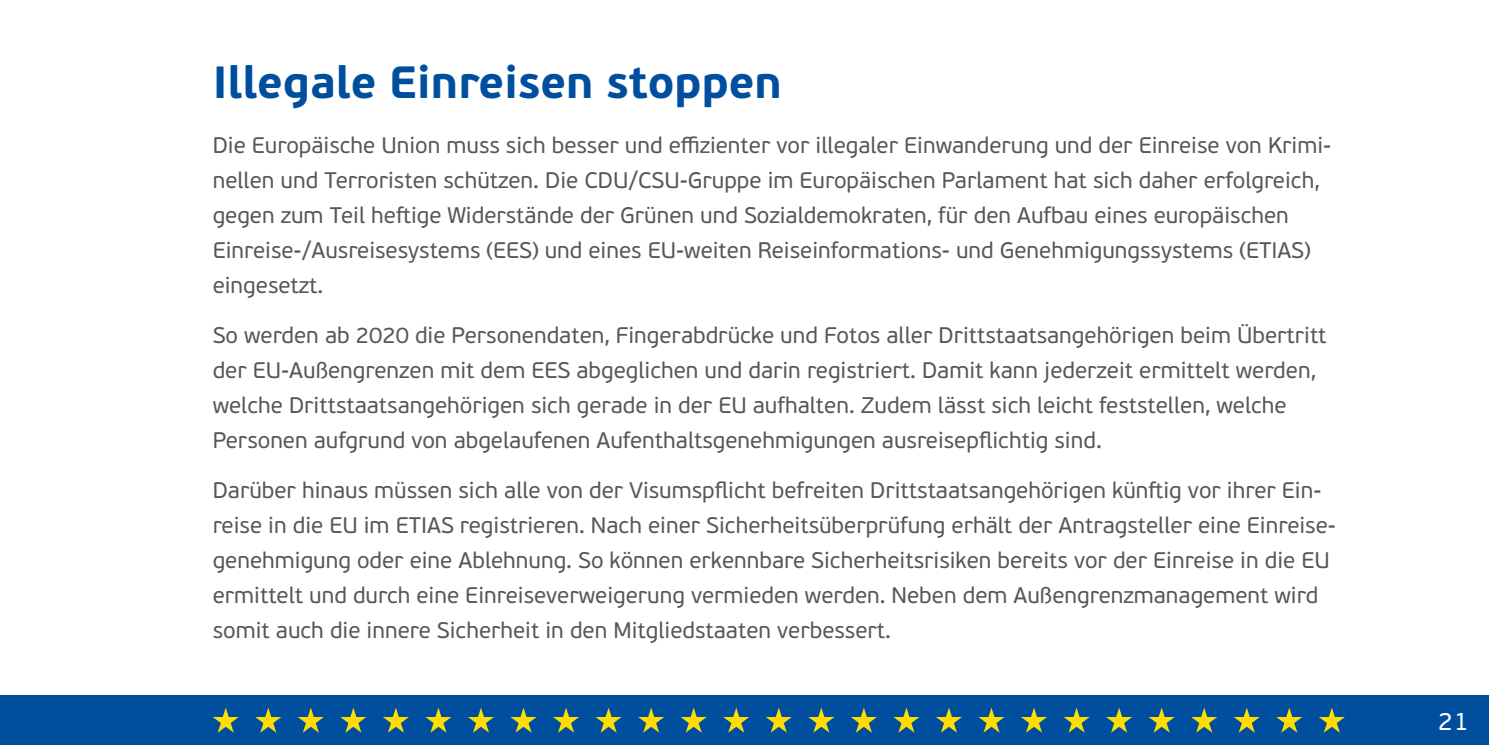
<style>
.page{position:relative;width:1489px;height:745px;background:#fff}
.page>*{position:absolute;margin:0;border:0;box-sizing:border-box;transform-origin:0 0}
.t1{font:700 45px "PF Beau Sans Pro";color:#004f9f}
.t2{font:25px "PF Beau Sans Pro";color:#fff}
.t3{font:22.5px/35px "PF Beau Sans Pro";color:#575756}
</style>
<div class="page">
<div style="left:0;top:694px;width:1488px;height:50px;background:#004f9f"></div>
<svg style="left:213px;top:707px;width:26px;height:25px"></svg>
<svg style="left:255px;top:707px;width:26px;height:25px"></svg>
<svg style="left:298px;top:707px;width:26px;height:25px"></svg>
<svg style="left:340px;top:707px;width:26px;height:25px"></svg>
<svg style="left:383px;top:707px;width:26px;height:25px"></svg>
<svg style="left:425px;top:707px;width:26px;height:25px"></svg>
<svg style="left:468px;top:708px;width:26px;height:24px"></svg>
<svg style="left:510px;top:707px;width:26px;height:25px"></svg>
<svg style="left:553px;top:707px;width:26px;height:25px"></svg>
<svg style="left:595px;top:707px;width:26px;height:25px"></svg>
<svg style="left:638px;top:707px;width:26px;height:25px"></svg>
<svg style="left:681px;top:707px;width:25px;height:25px"></svg>
<svg style="left:723px;top:707px;width:26px;height:25px"></svg>
<svg style="left:766px;top:707px;width:25px;height:25px"></svg>
<svg style="left:808px;top:707px;width:26px;height:25px"></svg>
<svg style="left:851px;top:707px;width:25px;height:25px"></svg>
<svg style="left:893px;top:707px;width:26px;height:25px"></svg>
<svg style="left:936px;top:708px;width:25px;height:24px"></svg>
<svg style="left:978px;top:707px;width:26px;height:25px"></svg>
<svg style="left:1021px;top:708px;width:25px;height:24px"></svg>
<svg style="left:1063px;top:707px;width:26px;height:25px"></svg>
<svg style="left:1106px;top:707px;width:26px;height:25px"></svg>
<svg style="left:1148px;top:707px;width:26px;height:25px"></svg>
<svg style="left:1191px;top:707px;width:26px;height:25px"></svg>
<svg style="left:1234px;top:707px;width:25px;height:25px"></svg>
<svg style="left:1276px;top:707px;width:26px;height:25px"></svg>
<svg style="left:1319px;top:707px;width:25px;height:25px"></svg>
<h1 class="t1" style="left:213px;top:54px;width:570px">Illegale Einreisen stoppen</h1>
<p class="t3" style="left:213px;top:128px;width:1120px">Die Europäische Union muss sich besser und effizienter vor illegaler Einwanderung und der Einreise von Krimi&shy;nellen und Terroristen schützen. Die CDU/CSU-Gruppe im Europäischen Parlament hat sich daher erfolgreich, gegen zum Teil heftige Widerstände der Grünen und Sozialdemokraten, für den Aufbau eines europäischen Einreise-/Ausreisesystems (EES) und eines EU-weiten Reiseinformations- und Genehmigungssystems (ETIAS) eingesetzt.</p>
<p class="t3" style="left:213px;top:318px;width:1115px">So werden ab 2020 die Personendaten, Fingerabdrücke und Fotos aller Drittstaatsangehörigen beim Übertritt der EU-Außengrenzen mit dem EES abgeglichen und darin registriert. Damit kann jederzeit ermittelt werden, welche Drittstaatsangehörigen sich gerade in der EU aufhalten. Zudem lässt sich leicht feststellen, welche Personen aufgrund von abgelaufenen Aufenthaltsgenehmigungen ausreisepflichtig sind.</p>
<p class="t3" style="left:213px;top:473px;width:1124px">Darüber hinaus müssen sich alle von der Visumspflicht befreiten Drittstaatsangehörigen künftig vor ihrer Ein&shy;reise in die EU im ETIAS registrieren. Nach einer Sicherheitsüberprüfung erhält der Antragsteller eine Einreise&shy;genehmigung oder eine Ablehnung. So können erkennbare Sicherheitsrisiken bereits vor der Einreise in die EU ermittelt und durch eine Einreiseverweigerung vermieden werden. Neben dem Außengrenzmanagement wird somit auch die innere Sicherheit in den Mitgliedstaaten verbessert.</p>
<p class="t2" style="left:1437px;top:706px;width:32px">21</p>
</div>
